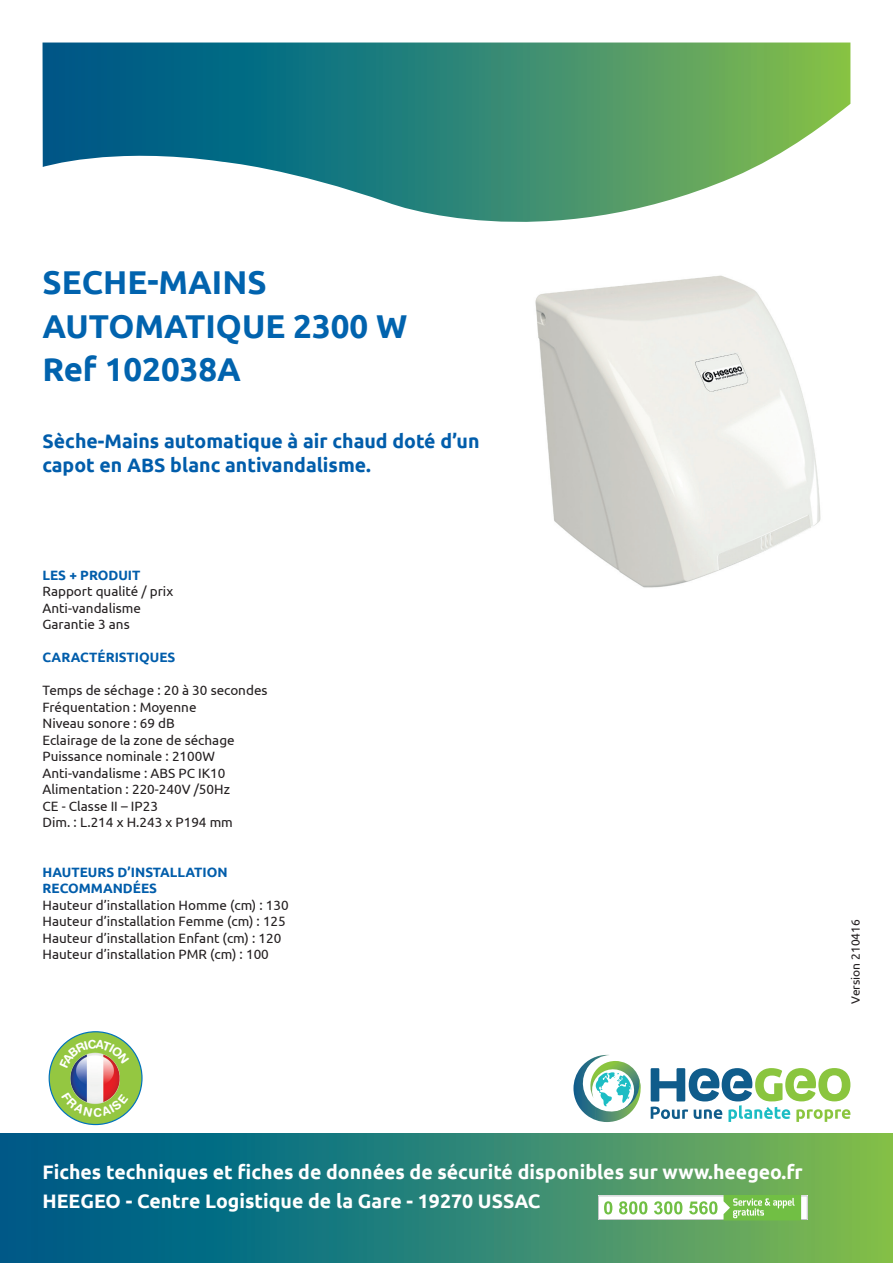
<style>
.page{position:relative;width:893px;height:1263px;background:#fff}
.page>*{position:absolute;margin:0;border:0;box-sizing:border-box;transform-origin:0 0}
.t1{font:700 33px/43.5px "Ubuntu";color:#0163ae}
.t2{font:700 19.5px/28.5px "Ubuntu";color:#fff}
.t3{font:700 19.5px/23.4px "Ubuntu";color:#015dab}
.t4{font:13.5px/16.5px "Ubuntu";color:#231f20}
.t5{font:700 13.5px/16.5px "Ubuntu";color:#015dab}
.t6{font:12px "Ubuntu";color:#231f20}
</style>
<div class="page">
<div style="left:0;top:1133px;width:893px;height:130px;background:linear-gradient(to right,#005492,#7dba53)"></div>
<svg style="left:573px;top:1055px;width:68px;height:67px"></svg>
<svg style="left:651px;top:1068px;width:199px;height:54px"></svg>
<svg style="left:43px;top:43px;width:807px;height:179px"></svg>
<svg style="left:598px;top:1195px;width:209px;height:25px"></svg>
<img style="left:535px;top:275px;width:286px;height:313px">
<div style="left:49px;top:1032px;width:93px;height:92px;background:#94c741;border-radius:50%"></div>
<img style="left:70px;top:1068px;width:50px;height:24px">
<svg style="left:61px;top:1092px;width:68px;height:25px"></svg>
<svg style="left:59px;top:1039px;width:70px;height:29px"></svg>
<h1 class="t1" style="left:43px;top:260px;width:366px">SECHE-MAINS<br>AUTOMATIQUE 2300 W<br>Ref 102038A</h1>
<h2 class="t3" style="left:43px;top:429px;width:438px">Sèche-Mains automatique à air chaud doté d’un capot en ABS blanc antivandalisme.</h2>
<p class="t5" style="left:43px;top:566px;width:99px">LES + PRODUIT</p>
<p class="t4" style="left:43px;top:583px;width:132px">Rapport qualité / prix<br>Anti-vandalisme<br>Garantie 3 ans</p>
<p class="t5" style="left:43px;top:649px;width:134px">CARACTÉRISTIQUES</p>
<p class="t4" style="left:43px;top:682px;width:227px">Temps de séchage : 20 à 30 secondes<br>Fréquentation : Moyenne<br>Niveau sonore : 69 dB<br>Eclairage de la zone de séchage<br>Puissance nominale : 2100W<br>Anti-vandalisme : ABS PC IK10<br>Alimentation : 220-240V /50Hz<br>CE - Classe II – IP23<br>Dim. : L.214 x H.243 x P194 mm</p>
<p class="t5" style="left:43px;top:863px;width:187px">HAUTEURS D’INSTALLATION<br>RECOMMANDÉES</p>
<p class="t4" style="left:43px;top:896px;width:248px">Hauteur d’installation Homme (cm) : 130<br>Hauteur d’installation Femme (cm) : 125<br>Hauteur d’installation Enfant (cm) : 120<br>Hauteur d’installation PMR (cm) : 100</p>
<p class="t6" style="left:848px;top:1004px;width:86px;rotate:-90deg">Version 210416</p>
<h2 class="t2" style="left:43px;top:1158px;width:762px">Fiches techniques et fiches de données de sécurité disponibles sur www.heegeo.fr<br>HEEGEO - Centre Logistique de la Gare - 19270 USSAC</h2>
</div>
